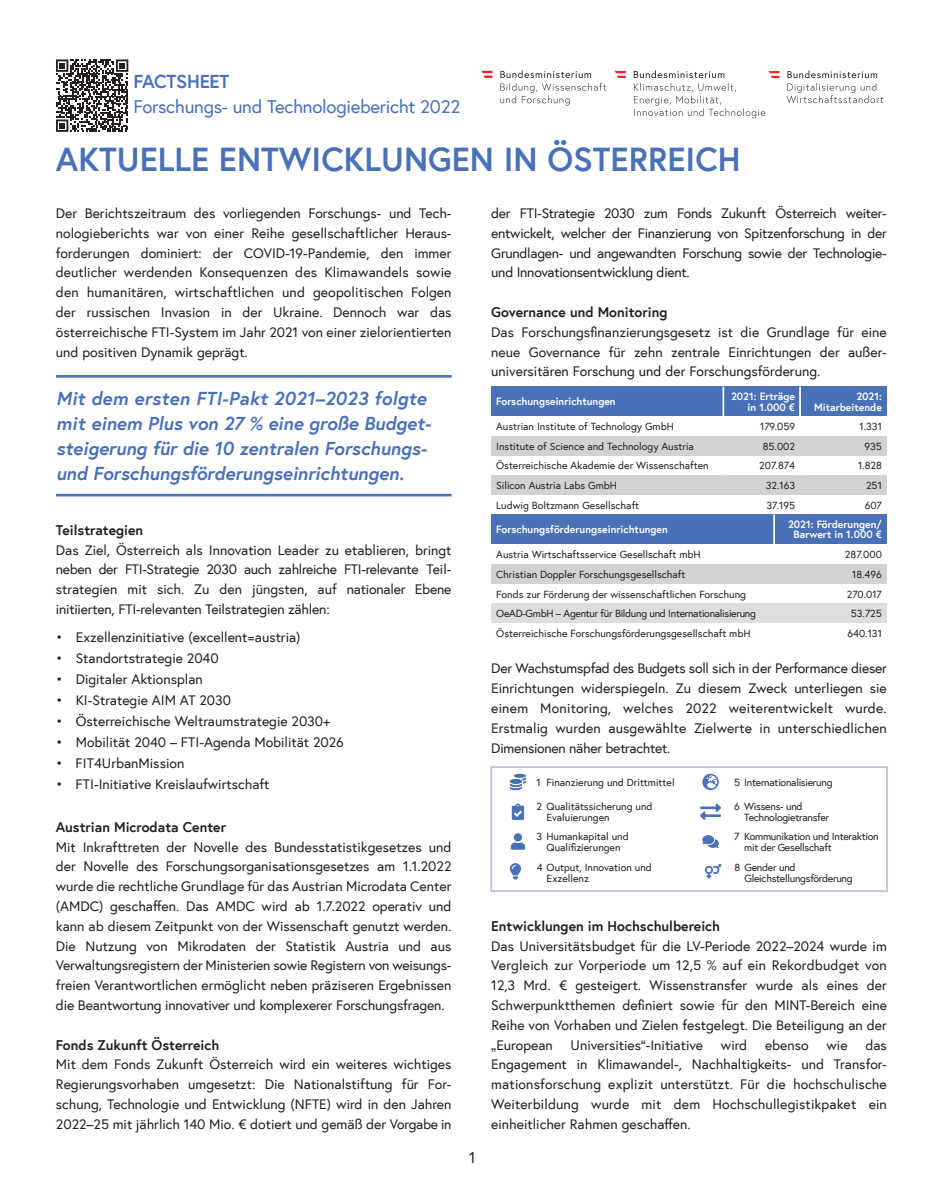
<style>
.page{position:relative;width:943px;height:1191px;background:#fff}
.page>*{position:absolute;margin:0;border:0;box-sizing:border-box;transform-origin:0 0}
.t1{font:700 33.25px "Europa Austria";color:#4871b8}
.t2{font:italic 700 18.72px/24.8px "Europa Austria";color:#4871b8}
.t3{font:18.72px/24.8px "Europa Austria";letter-spacing:-.015em;color:#4871b8}
.t4{font:15.75px "Europa Austria";color:#231f20}
.t5{font:14px/19.8px "Europa Austria";color:#231f20;text-align:justify}
.t6{font:700 14px "Europa Austria";color:#231f20}
.t7{font:10.5px/10.5px "Europa Austria";color:#231f20}
.t8{font:10.5px/10.5px "Europa Austria";letter-spacing:-.025em;color:#231f20}
.t9{font:700 10.5px/10.5px "Europa Austria";color:#fff;text-align:right}
.t10{font:10.5px "Europa Austria";letter-spacing:-.03em;color:#231f20}
.s1{font-weight:700}
</style>
<div class="page">
<div style="left:491px;top:475px;width:395px;height:20px;background:#d1d2d4"></div>
<div style="left:491px;top:436px;width:395px;height:19px;background:#d1d2d4"></div>
<svg style="left:786px;top:70px;width:97px;height:33px"></svg>
<svg style="left:56px;top:59px;width:72px;height:73px"></svg>
<svg style="left:633px;top:70px;width:146px;height:48px"></svg>
<svg style="left:615px;top:71px;width:10px;height:7px"></svg>
<svg style="left:500px;top:70px;width:106px;height:36px"></svg>
<svg style="left:481px;top:71px;width:11px;height:7px"></svg>
<div style="left:491px;top:387px;width:395px;height:29px;background:#4871b8"></div>
<div style="left:491px;top:514px;width:395px;height:30px;background:#4871b8"></div>
<hr style="left:491px;top:890px;width:395px;height:2px;background:#b5c5e5">
<hr style="left:491px;top:766px;width:395px;height:2px;background:#b5c5e5">
<hr style="left:886px;top:766px;width:1px;height:126px;background:#b5c5e5">
<hr style="left:490px;top:766px;width:2px;height:126px;background:#b5c5e5">
<hr style="left:773px;top:514px;width:2px;height:30px;background:#fff">
<div style="left:491px;top:603px;width:395px;height:20px;background:#dcdddf"></div>
<div style="left:491px;top:564px;width:395px;height:19px;background:#d1d2d4"></div>
<hr style="left:722px;top:387px;width:2px;height:29px;background:#fff">
<hr style="left:799px;top:387px;width:2px;height:29px;background:#fff">
<hr style="left:56px;top:494px;width:395px;height:2px;background:#4871b8">
<hr style="left:56px;top:375px;width:395px;height:3px;background:#4871b8">
<svg style="left:705px;top:864px;width:16px;height:14px"></svg>
<svg style="left:702px;top:835px;width:16px;height:13px"></svg>
<svg style="left:700px;top:803px;width:21px;height:17px"></svg>
<svg style="left:702px;top:773px;width:16px;height:17px"></svg>
<svg style="left:509px;top:773px;width:17px;height:17px"></svg>
<svg style="left:512px;top:803px;width:12px;height:17px"></svg>
<svg style="left:510px;top:833px;width:15px;height:16px"></svg>
<svg style="left:510px;top:863px;width:11px;height:16px"></svg>
<p class="t3" style="left:133px;top:70px;width:328px"><span class="s1">FACTSHEET<br></span>Forschungs- und Technologiebericht 2022</p>
<h1 class="t1" style="left:56px;top:145px;width:686px">AKTUELLE ENTWICKLUNGEN IN ÖSTERREICH</h1>
<p class="t5" style="left:56px;top:204px;width:397px">Der Berichtszeitraum des vorliegenden Forschungs- und Tech&shy;nologieberichts war von einer Reihe gesellschaftlicher Heraus&shy;forderungen dominiert: der COVID-19-Pandemie, den immer deutlicher werdenden Konsequenzen des Klimawandels sowie den humanitären, wirtschaftlichen und geopolitischen Folgen der russischen Invasion in der Ukraine. Dennoch war das österreichische FTI-System im Jahr 2021 von einer zielorientierten und positiven Dynamik geprägt.</p>
<p class="t2" style="left:56px;top:388px;width:376px">Mit dem ersten FTI-Pakt 2021–2023 folgte mit einem Plus von 27 % eine große Budget&shy;steigerung für die 10 zentralen Forschungs&shy;und Forschungsförderungseinrichtungen.</p>
<h2 class="t6" style="left:56px;top:524px;width:89px">Teilstrategien</h2>
<p class="t5" style="left:56px;top:541px;width:397px">Das Ziel, Österreich als Innovation Leader zu etablieren, bringt neben der FTI-Strategie 2030 auch zahlreiche FTI-relevante Teil&shy;strategien mit sich. Zu den jüngsten, auf nationaler Ebene initiierten, FTI-relevanten Teilstrategien zählen:</p>
<p class="t5" style="left:56px;top:628px;width:246px">• Exzellenzinitiative (excellent=austria)</p>
<p class="t5" style="left:56px;top:649px;width:164px">• Standortstrategie 2040</p>
<p class="t5" style="left:56px;top:670px;width:148px">• Digitaler Aktionsplan</p>
<p class="t5" style="left:56px;top:691px;width:177px">• KI-Strategie AIM AT 2030</p>
<p class="t5" style="left:56px;top:712px;width:276px">• Österreichische Weltraumstrategie 2030+</p>
<p class="t5" style="left:56px;top:733px;width:289px">• Mobilität 2040 – FTI-Agenda Mobilität 2026</p>
<p class="t5" style="left:56px;top:754px;width:130px">• FIT4UrbanMission</p>
<p class="t5" style="left:56px;top:775px;width:215px">• FTI-Initiative Kreislaufwirtschaft</p>
<h2 class="t6" style="left:56px;top:821px;width:172px">Austrian Microdata Center</h2>
<p class="t5" style="left:56px;top:837px;width:397px">Mit Inkrafttreten der Novelle des Bundesstatistikgesetzes und der Novelle des Forschungsorganisationsgesetzes am 1.1.2022 wurde die rechtliche Grundlage für das Austrian Microdata Center (AMDC) geschaffen. Das AMDC wird ab 1.7.2022 operativ und kann ab diesem Zeitpunkt von der Wissenschaft genutzt werden.<br>Die Nutzung von Mikrodaten der Statistik Austria und aus Verwaltungsregistern der Ministerien sowie Registern von weisungs&shy;freien Verantwortlichen ermöglicht neben präziseren Ergebnissen die Beantwortung innovativer und komplexerer Forschungsfragen.</p>
<h2 class="t6" style="left:56px;top:1038px;width:165px">Fonds Zukunft Österreich</h2>
<p class="t5" style="left:56px;top:1055px;width:397px">Mit dem Fonds Zukunft Österreich wird ein weiteres wichtiges Regierungsvorhaben umgesetzt: Die Nationalstiftung für For&shy;schung, Technologie und Entwicklung (NFTE) wird in den Jahren 2022–25 mit jährlich 140 Mio. € dotiert und gemäß der Vorgabe in</p>
<p class="t5" style="left:491px;top:204px;width:397px">der FTI-Strategie 2030 zum Fonds Zukunft Österreich weiter&shy;entwickelt, welcher der Finanzierung von Spitzenforschung in der Grundlagen- und angewandten Forschung sowie der Technologie&shy;und Innovationsentwicklung dient.</p>
<h2 class="t6" style="left:491px;top:306px;width:178px">Governance und Monitoring</h2>
<p class="t5" style="left:491px;top:323px;width:397px">Das Forschungsfinanzierungsgesetz ist die Grundlage für eine neue Governance für zehn zentrale Einrichtungen der außer&shy;universitären Forschung und der Forschungsförderung.</p>
<p class="t9" style="left:496px;top:397px;width:121px">Forschungseinrichtungen</p>
<p class="t9" style="left:731px;top:392px;width:65px">2021: Erträge in 1.000 €</p>
<p class="t9" style="left:814px;top:392px;width:69px">2021:<br>Mitarbeitende</p>
<p class="t7" style="left:496px;top:422px;width:179px">Austrian Institute of Technology GmbH</p>
<p class="t7" style="left:760px;top:422px;width:36px">179.059</p>
<p class="t7" style="left:859px;top:422px;width:24px">1.331</p>
<p class="t7" style="left:496px;top:441px;width:199px">Institute of Science and Technology Austria</p>
<p class="t7" style="left:762px;top:441px;width:34px">85.002</p>
<p class="t7" style="left:864px;top:441px;width:19px">935</p>
<p class="t7" style="left:496px;top:461px;width:214px">Österreichische Akademie der Wissenschaften</p>
<p class="t7" style="left:759px;top:461px;width:37px">207.874</p>
<p class="t7" style="left:858px;top:461px;width:25px">1.828</p>
<p class="t7" style="left:496px;top:481px;width:122px">Silicon Austria Labs GmbH</p>
<p class="t7" style="left:765px;top:481px;width:31px">32.163</p>
<p class="t7" style="left:866px;top:481px;width:17px">251</p>
<p class="t7" style="left:496px;top:500px;width:144px">Ludwig Boltzmann Gesellschaft</p>
<p class="t7" style="left:766px;top:500px;width:30px">37.195</p>
<p class="t7" style="left:864px;top:500px;width:19px">607</p>
<p class="t9" style="left:496px;top:525px;width:173px">Forschungsförderungseinrichtungen</p>
<p class="t9" style="left:788px;top:520px;width:95px;text-align:center">2021: Förderungen/<br>Barwert in 1.000 €</p>
<p class="t7" style="left:496px;top:549px;width:206px">Austria Wirtschaftsservice Gesellschaft mbH</p>
<p class="t7" style="left:845px;top:549px;width:38px">287.000</p>
<p class="t7" style="left:496px;top:569px;width:191px">Christian Doppler Forschungsgesellschaft</p>
<p class="t7" style="left:852px;top:569px;width:31px">18.496</p>
<p class="t7" style="left:496px;top:589px;width:251px">Fonds zur Förderung der wissenschaftlichen Forschung</p>
<p class="t7" style="left:846px;top:589px;width:37px">270.017</p>
<p class="t10" style="left:496px;top:609px;width:261px">OeAD-GmbH – Agentur für Bildung und Internationalisierung</p>
<p class="t7" style="left:850px;top:609px;width:33px">53.725</p>
<p class="t7" style="left:496px;top:629px;width:256px">Österreichische Forschungsförderungsgesellschaft mbH</p>
<p class="t7" style="left:847px;top:629px;width:36px">640.131</p>
<p class="t5" style="left:491px;top:659px;width:397px">Der Wachstumspfad des Budgets soll sich in der Performance dieser Einrichtungen widerspiegeln. Zu diesem Zweck unterliegen sie einem Monitoring, welches 2022 weiterentwickelt wurde.<br>Erstmalig wurden ausgewählte Zielwerte in unterschiedlichen Dimensionen näher betrachtet.</p>
<p class="t7" style="left:536px;top:777px;width:140px">1 Finanzierung und Drittmittel</p>
<p class="t7" style="left:546px;top:802px;width:108px;text-indent:-10px">2 Qualitätssicherung und<br>Evaluierungen</p>
<p class="t7" style="left:536px;top:832px;width:94px;text-align:center">3 Humankapital und<br>Qualifizierungen</p>
<p class="t7" style="left:546px;top:862px;width:107px;text-indent:-10px">4 Output, Innovation und<br>Exzellenz</p>
<p class="t8" style="left:734px;top:777px;width:100px">5 Internationalisierung</p>
<p class="t8" style="left:744px;top:802px;width:86px;text-indent:-10px">6 Wissens- und<br>Technologietransfer</p>
<p class="t8" style="left:744px;top:832px;width:136px;text-indent:-10px">7 Kommunikation und Interaktion mit der Gesellschaft</p>
<p class="t8" style="left:744px;top:862px;width:110px;text-indent:-10px">8 Gender und<br>Gleichstellungsförderung</p>
<h2 class="t6" style="left:491px;top:919px;width:230px">Entwicklungen im Hochschulbereich</h2>
<p class="t5" style="left:491px;top:936px;width:397px">Das Universitätsbudget für die LV-Periode 2022–2024 wurde im Vergleich zur Vorperiode um 12,5 % auf ein Rekordbudget von 12,3 Mrd. € gesteigert. Wissenstransfer wurde als eines der Schwerpunktthemen definiert sowie für den MINT-Bereich eine Reihe von Vorhaben und Zielen festgelegt. Die Beteiligung an der „European</p>
<p class="t5" style="left:491px;top:1035px;width:397px;text-indent:374px">das Engagement in Klimawandel-, Nachhaltigkeits- und Transfor&shy;mationsforschung explizit unterstützt. Für die hochschulische Weiterbildung wurde mit dem Hochschullegistikpaket ein einheitlicher Rahmen geschaffen.</p>
<p class="t5" style="left:570px;top:1035px;width:134px">Universities“-Initiative</p>
<p class="t5" style="left:721px;top:1035px;width:28px">wird</p>
<p class="t5" style="left:765px;top:1035px;width:45px">ebenso</p>
<p class="t5" style="left:826px;top:1035px;width:23px">wie</p>
<p class="t4" style="left:469px;top:1150px;width:8px">1</p>
</div>
